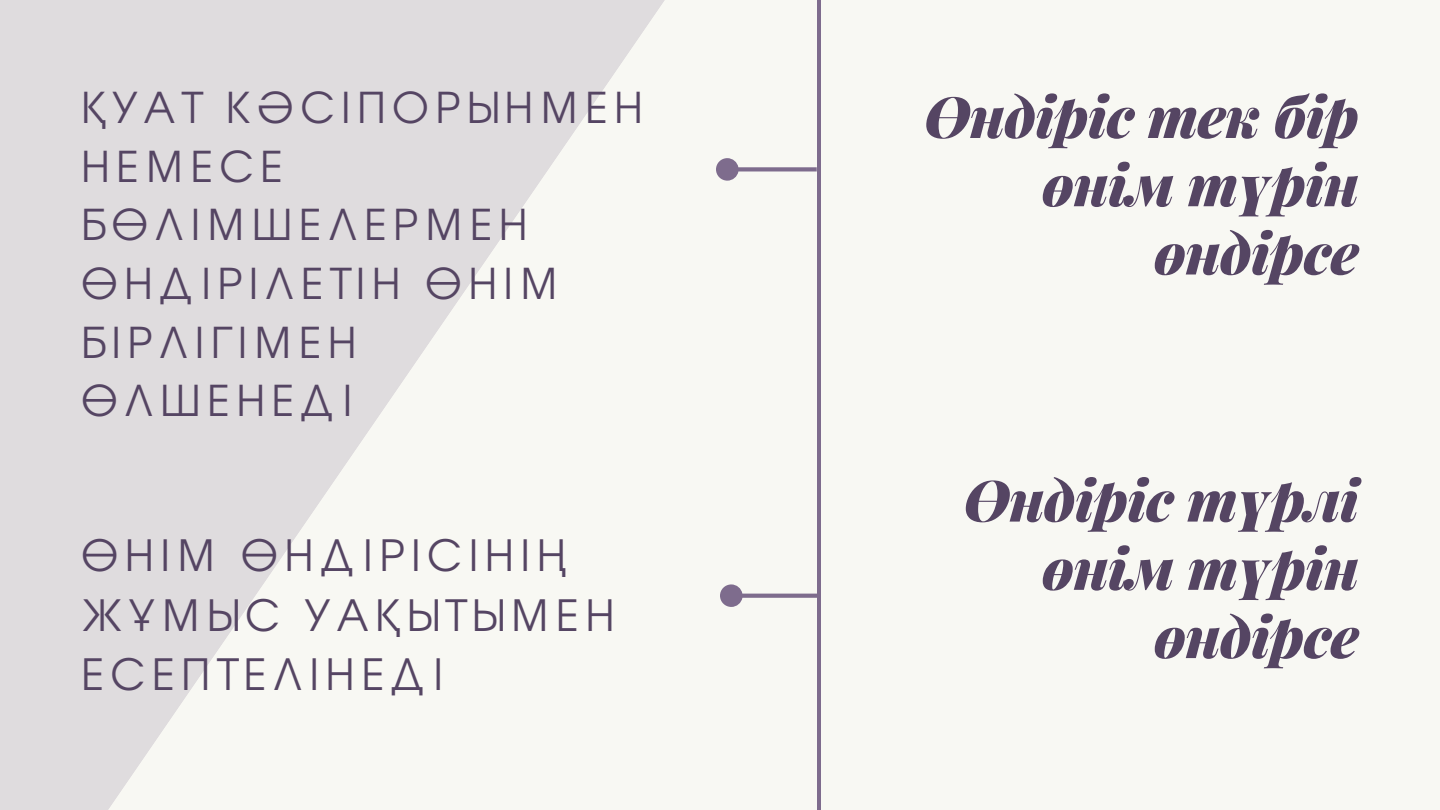
<style>
.page{position:relative;width:1440px;height:810px;background:#f8f8f3}
.page>*{position:absolute;margin:0;border:0;box-sizing:border-box;transform-origin:0 0}
.t1{font:italic 900 57px/68.2px "Playfair Display";letter-spacing:-.01em;color:#554563;text-align:right}
.t2{font:42.9px/59.4px "Te X Gyre Adventor";letter-spacing:.15em;color:#554563}
.t3{font:42.3px/58.5px "Te X Gyre Adventor";letter-spacing:.15em;color:#554563}
</style>
<div class="page">
<svg style="left:0;top:0;width:665px;height:810px;fill:#dfdcde"></svg>
<hr style="left:817px;top:0;width:4px;height:810px;background:#7e6c8d">
<svg style="left:716px;top:158px;width:22px;height:23px"></svg>
<svg style="left:720px;top:584px;width:22px;height:23px"></svg>
<p class="t3" style="left:81px;top:76px;width:563px">ҚУАТ КӘСІПОРЫНМЕН<br>НЕМЕСЕ<br>БӨЛІМШЕЛЕРМЕН<br>ӨНДІРІЛЕТІН ӨНІМ<br>БІРЛІГІМЕН<br>ӨЛШЕНЕДІ</p>
<h1 class="t2" style="left:81px;top:523px;width:535px">ӨНІМ ӨНДІРІСІНІҢ<br>ЖҰМЫС УАҚЫТЫМЕН<br>ЕСЕПТЕЛІНЕДІ</h1>
<p class="t1" style="left:924px;top:80px;width:436px">Өндіріс тек бір өнім түрін өндірсе</p>
<h1 class="t1" style="left:964px;top:464px;width:397px">Өндіріс түрлі өнім түрін өндірсе</h1>
</div>
